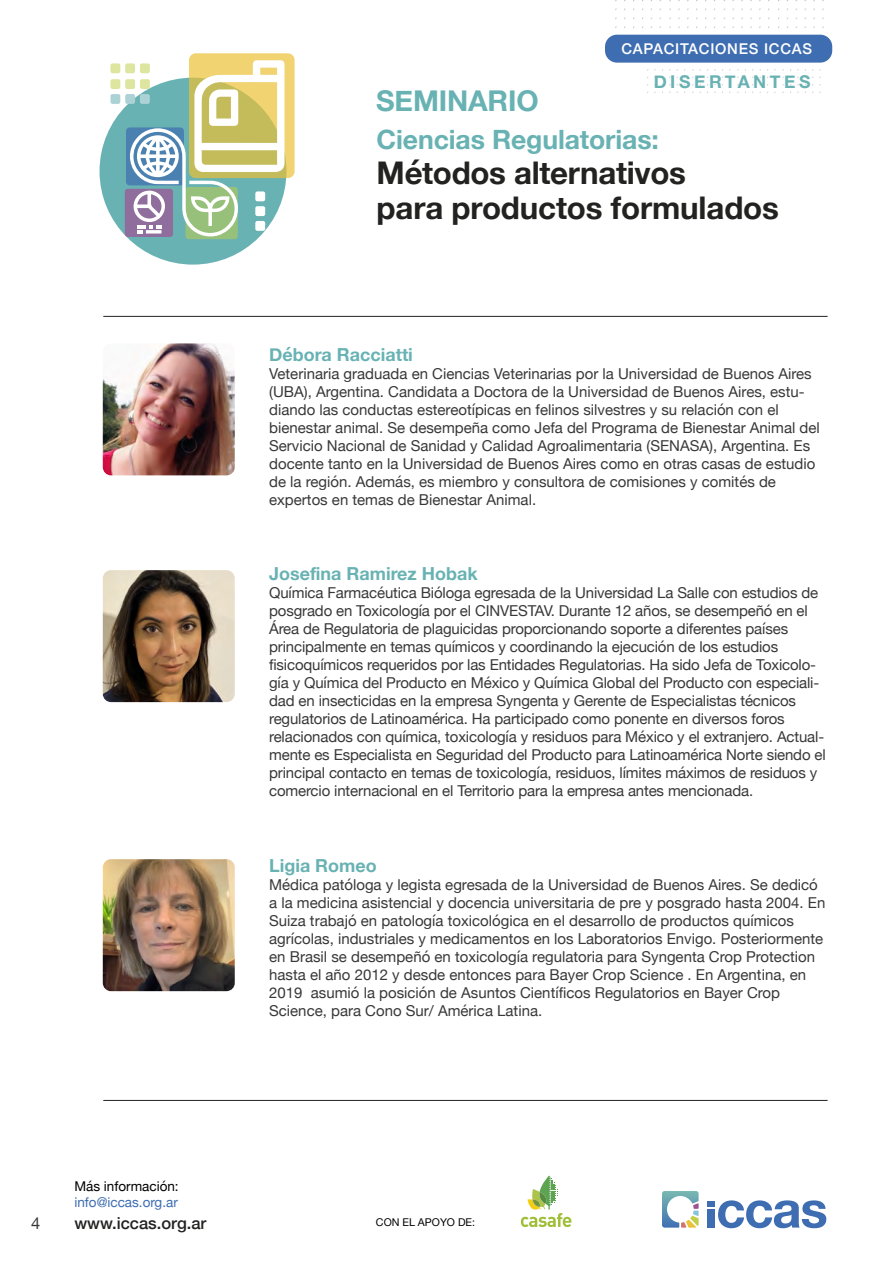
<style>
.page{position:relative;width:893px;height:1263px;background:#fff}
.page>*{position:absolute;margin:0;border:0;box-sizing:border-box;transform-origin:0 0}
.t1{font:700 31.2px/35.1px "Helvetica Neue";letter-spacing:-.005em;color:#222221}
.t2{font:700 28.65px "Helvetica Neue";letter-spacing:-.005em;color:#69b2b3}
.t3{font:700 26.55px "Helvetica Neue";letter-spacing:-.005em;color:#69b2b3}
.t4{font:700 18px "Helvetica Neue";color:#69b2b3}
.t5{font:700 17.7px "Helvetica Neue";letter-spacing:.2em;color:#69b2b3}
.t6{font:500 16.5px "Helvetica Neue";color:#222221}
.t7{font:16.5px "Helvetica Neue";color:#383838}
.t8{font:15px/18px "Helvetica Neue";color:#383838}
.t9{font:500 14.85px "Helvetica Neue";letter-spacing:.05em;color:#fff}
.t10{font:13.5px "Helvetica Neue";color:#3e6db1}
.t11{font:13.5px "Helvetica Neue";color:#000}
.t12{font:10.65px "Helvetica Neue";color:#000}
</style>
<div class="page">
<svg style="left:802px;top:1200px;width:24px;height:28px"></svg>
<svg style="left:662px;top:1191px;width:37px;height:36px"></svg>
<svg style="left:707px;top:1200px;width:93px;height:28px"></svg>
<div style="left:707px;top:1209px;width:7px;height:18px;background:#3e6db1"></div>
<hr style="left:103px;top:316px;width:725px;height:1px;background:#222221">
<hr style="left:103px;top:1100px;width:725px;height:1px;background:#222221">
<div style="left:605px;top:35px;width:227px;height:28px;background:#3e6db1;border-radius:12px"></div>
<div style="left:100px;top:78px;width:186px;height:187px;background:#69b2b3;border-radius:50%"></div>
<div style="left:189px;top:53px;width:106px;height:125px;background:linear-gradient(to right,#f1d372,#f1d372);border-radius:7px"></div>
<div style="left:125px;top:189px;width:48px;height:48px;background:#8f6d9c;border-radius:3px"></div>
<div style="left:126px;top:127px;width:58px;height:58px;background:#4a81b0;border-radius:4px"></div>
<svg style="left:130px;top:60px;width:154px;height:179px"></svg>
<div style="left:255px;top:191px;width:10px;height:10px;background:#fff;border-radius:2px"></div>
<div style="left:255px;top:206px;width:10px;height:10px;background:#fff;border-radius:2px"></div>
<div style="left:255px;top:221px;width:10px;height:10px;background:#fff;border-radius:2px"></div>
<div style="left:140px;top:79px;width:10px;height:10px;background:#dde59e;border-radius:2px"></div>
<div style="left:125px;top:79px;width:10px;height:10px;background:#dde59e;border-radius:2px"></div>
<div style="left:110px;top:79px;width:10px;height:10px;background:#dde59e;border-radius:2px"></div>
<div style="left:140px;top:94px;width:10px;height:10px;background:#add2d5;border-radius:2px"></div>
<div style="left:125px;top:94px;width:10px;height:10px;background:#add2d5;border-radius:2px"></div>
<div style="left:110px;top:94px;width:10px;height:10px;background:#add2d5;border-radius:2px"></div>
<div style="left:140px;top:63px;width:10px;height:10px;background:#dde59e;border-radius:2px"></div>
<div style="left:125px;top:63px;width:10px;height:10px;background:#dde59e;border-radius:2px"></div>
<div style="left:110px;top:63px;width:10px;height:10px;background:#dde59e;border-radius:2px"></div>
<svg style="left:521px;top:1175px;width:50px;height:52px"></svg>
<img style="left:103px;top:570px;width:132px;height:132px">
<img style="left:103px;top:343px;width:132px;height:132px">
<img style="left:103px;top:859px;width:132px;height:132px">
<p class="t9" style="left:621px;top:37px;width:192px">CAPACITACIONES ICCAS</p>
<h2 class="t2" style="left:376px;top:79px;width:164px">SEMINARIO</h2>
<p class="t5" style="left:654px;top:68px;width:158px">DISERTANTES</p>
<h3 class="t3" style="left:377px;top:119px;width:284px">Ciencias Regulatorias:</h3>
<h1 class="t1" style="left:377px;top:156px;width:404px">Métodos alternativos<br>para productos formulados</h1>
<p class="t4" style="left:269px;top:340px;width:145px">Débora Racciatti</p>
<p class="t8" style="left:269px;top:365px;width:552px">Veterinaria graduada en Ciencias Veterinarias por la Universidad de Buenos Aires (UBA), Argentina. Candidata a Doctora de la Universidad de Buenos Aires, estu&shy;diando las conductas estereotípicas en felinos silvestres y su relación con el bienestar animal. Se desempeña como Jefa del Programa de Bienestar Animal del Servicio Nacional de Sanidad y Calidad Agroalimentaria (SENASA), Argentina. Es docente tanto en la Universidad de Buenos Aires como en otras casas de estudio de la región. Además, es miembro y consultora de comisiones y comités de expertos en temas de Bienestar Animal.</p>
<p class="t4" style="left:269px;top:560px;width:210px">Josefina Ramirez Hobak</p>
<p class="t8" style="left:269px;top:585px;width:558px">Química Farmacéutica Bióloga egresada de la Universidad La Salle con estudios de posgrado en Toxicología por el CINVESTAV. Durante 12 años, se desempeñó en el Área de Regulatoria de plaguicidas proporcionando soporte a diferentes países principalmente en temas químicos y coordinando la ejecución de los estudios fisicoquímicos requeridos por las Entidades Regulatorias. Ha sido Jefa de Toxicolo&shy;gía y Química del Producto en México y Química Global del Producto con especiali&shy;dad en insecticidas en la empresa Syngenta y Gerente de Especialistas técnicos regulatorios de Latinoamérica. Ha participado como ponente en diversos foros relacionados con química, toxicología y residuos para México y el extranjero. Actual&shy;mente es Especialista en Seguridad del Producto para Latinoamérica Norte siendo el principal contacto en temas de toxicología, residuos, límites máximos de residuos y comercio internacional en el Territorio para la empresa antes mencionada.</p>
<p class="t4" style="left:269px;top:851px;width:109px">Ligia Romeo</p>
<p class="t8" style="left:269px;top:876px;width:558px">Médica patóloga y legista egresada de la Universidad de Buenos Aires. Se dedicó a la medicina asistencial y docencia universitaria de pre y posgrado hasta 2004. En Suiza trabajó en patología toxicológica en el desarrollo de productos químicos agrícolas, industriales y medicamentos en los Laboratorios Envigo. Posteriormente en Brasil se desempeñó en toxicología regulatoria para Syngenta Crop Protection hasta el año 2012 y desde entonces para Bayer Crop Science . En Argentina, en 2019 asumió la posición de Asuntos Científicos Regulatorios en Bayer Crop Science, para Cono Sur/ América Latina.</p>
<p class="t11" style="left:74px;top:1177px;width:106px">Más información:</p>
<p class="t10" style="left:74px;top:1193px;width:105px">info@iccas.org.ar</p>
<p class="t7" style="left:31px;top:1211px;width:11px">4</p>
<p class="t6" style="left:74px;top:1210px;width:133px">www.iccas.org.ar</p>
<p class="t12" style="left:376px;top:1214px;width:101px">CON EL APOYO DE:</p>
</div>
